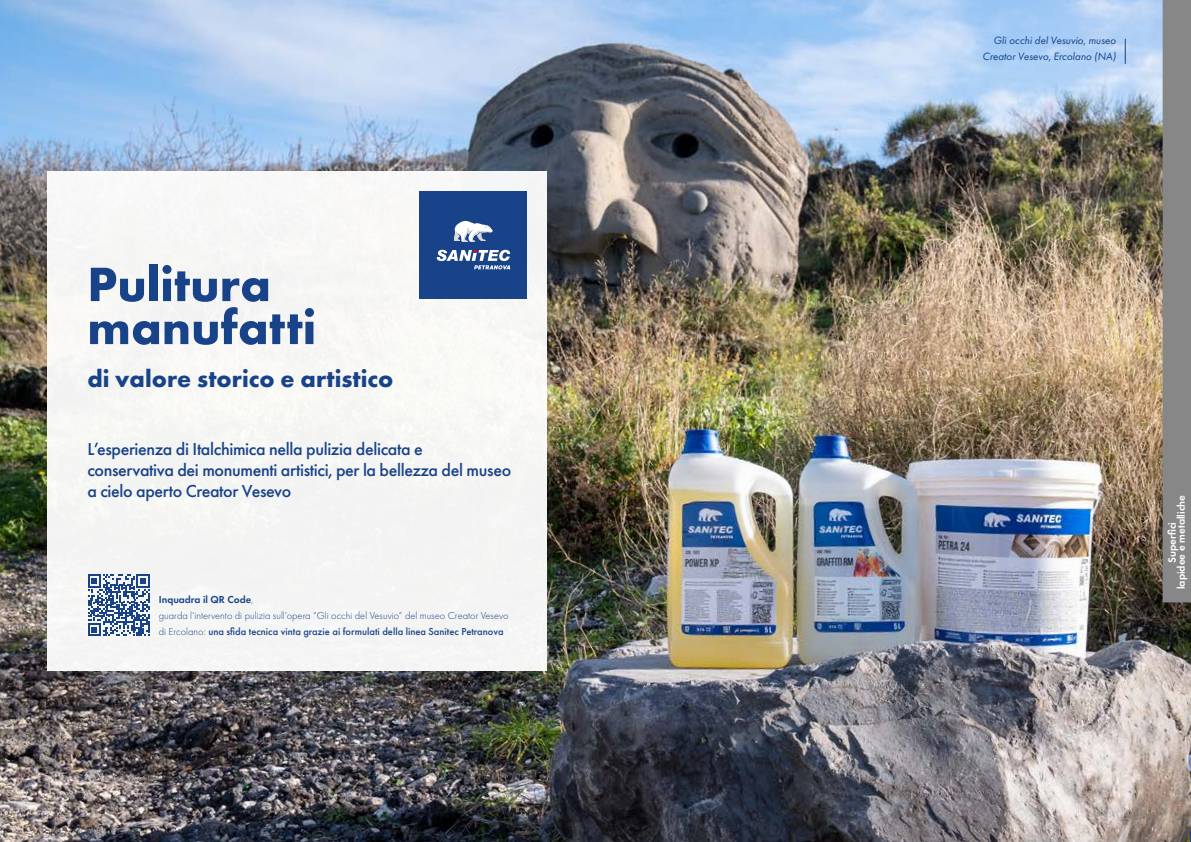
<style>
.page{position:relative;width:1191px;height:842px;background:#fff}
.page>*{position:absolute;margin:0;border:0;box-sizing:border-box;transform-origin:0 0}
.t1{font:700 50px/43px "Futura PT";color:#194388}
.t2{font:700 25px "Futura PT";color:#194388}
.t3{font:500 18px/21px "Futura PT";letter-spacing:-.02em;color:#194388}
.t4{font:italic 11px/16px "Futura PT";color:#194388;text-align:right}
.t5{font:600 11px/9px "Futura PT";color:#fff;text-align:center}
.t6{font:300 10.5px/16px "Futura PT";color:#194388}
.s1{font-weight:600}
.s2{font-weight:500}
</style>
<div class="page">
<img style="left:0;top:0;width:1191px;height:842px">
<div style="left:47px;top:171px;width:500px;height:500px;background:#f5f6f4"></div>
<svg style="left:88px;top:574px;width:61px;height:62px"></svg>
<div style="left:420px;top:191px;width:107px;height:107px;background:#194388"></div>
<svg style="left:454px;top:221px;width:39px;height:21px"></svg>
<svg style="left:437px;top:250px;width:73px;height:19px"></svg>
<svg style="left:1124px;top:39px;width:1px;height:25px"></svg>
<div style="left:1162px;top:0;width:29px;height:612px;background:#878787"></div>
<h1 class="t1" style="left:87px;top:262px;width:230px">Pulitura manufatti</h1>
<h2 class="t2" style="left:87px;top:363px;width:308px">di valore storico e artistico</h2>
<h3 class="t3" style="left:87px;top:439px;width:425px">L’esperienza di Italchimica nella pulizia delicata e conservativa dei monumenti artistici, per la bellezza del museo a cielo aperto Creator Vesevo</h3>
<p class="t6" style="left:159px;top:592px;width:351px"><span class="s1">Inquadra il QR Code</span>,<br>guarda l’intervento di pulizia sull’opera “Gli occhi del Vesuvio” del museo Creator Vesevo di Ercolano: <span class="s2">una sfida tecnica vinta grazie ai formulati della linea Sanitec Petranova</span></p>
<p class="t4" style="left:982px;top:33px;width:135px">Gli occhi del Vesuvio, museo<br>Creator Vesevo, Ercolano (NA)</p>
<p class="t5" style="left:1167px;top:589px;width:96px;rotate:-90deg">Superfici<br>lapidee e metalliche</p>
</div>
